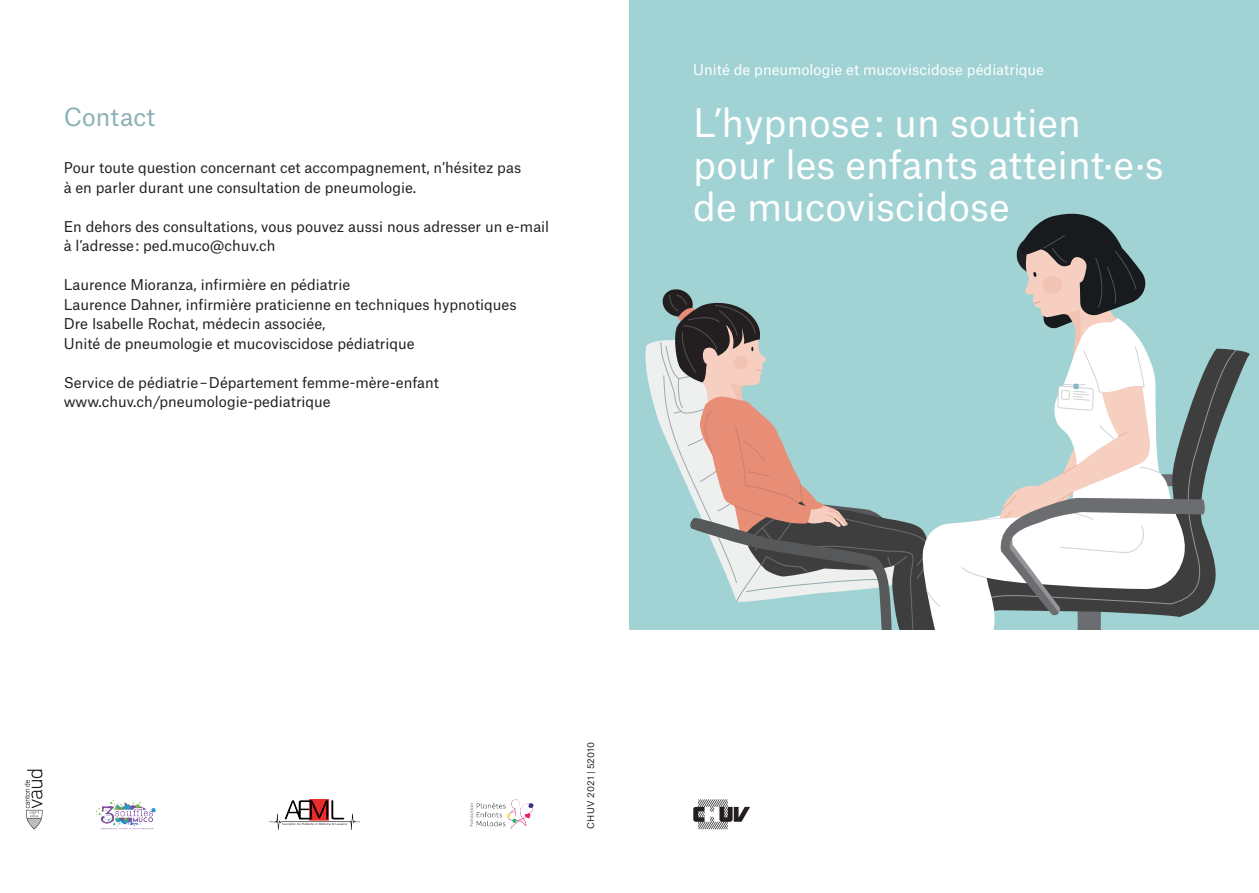
<style>
.page{position:relative;width:1259px;height:893px;background:#fff}
.page>*{position:absolute;margin:0;border:0;box-sizing:border-box;transform-origin:0 0}
.t1{font:37.5px/42px "Atlas Grotesk";color:#fff}
.t2{font:24px "Atlas Grotesk";color:#8ab1b5}
.t3{font:14.25px/19.5px "Atlas Grotesk";color:#231f20}
.t4{font:14.25px "Atlas Grotesk";color:#fff}
.t5{font:9px "Atlas Grotesk";color:#231f20}
</style>
<div class="page">
<div style="left:629px;top:0;width:630px;height:629px;background:#a1d2d4"></div>
<svg style="left:645px;top:341px;width:14px;height:81px"></svg>
<svg style="left:1205px;top:349px;width:32px;height:254px"></svg>
<svg style="left:659px;top:213px;width:546px;height:416px"></svg>
<svg style="left:693px;top:799px;width:57px;height:30px"></svg>
<svg style="left:24px;top:770px;width:19px;height:59px"></svg>
<img style="left:96px;top:800px;width:60px;height:29px">
<img style="left:270px;top:799px;width:89px;height:30px">
<img style="left:470px;top:799px;width:64px;height:30px">
<h2 class="t2" style="left:64px;top:97px;width:93px">Contact</h2>
<p class="t3" style="left:64px;top:157px;width:459px">Pour toute question concernant cet accompagnement, n’hésitez pas à en parler durant une consultation de pneumologie.</p>
<p class="t3" style="left:64px;top:215px;width:487px">En dehors des consultations, vous pouvez aussi nous adresser un e-mail à l’adresse : ped.muco@chuv.ch</p>
<p class="t3" style="left:64px;top:274px;width:454px">Laurence Mioranza, infirmière en pédiatrie<br>Laurence Dahner, infirmière praticienne en techniques hypnotiques Dre Isabelle Rochat, médecin associée,<br>Unité de pneumologie et mucoviscidose pédiatrique</p>
<p class="t3" style="left:64px;top:371px;width:377px">Service de pédiatrie – Département femme-mère-enfant www.chuv.ch/pneumologie-pediatrique</p>
<p class="t4" style="left:693px;top:58px;width:352px">Unité de pneumologie et mucoviscidose pédiatrique</p>
<h1 class="t1" style="left:693px;top:98px;width:472px">L’hypnose : un soutien pour les enfants atteint·e·s de mucoviscidose</h1>
<p class="t5" style="left:583px;top:829px;width:88px;rotate:-90deg">CHUV 2021 | 52010</p>
</div>
